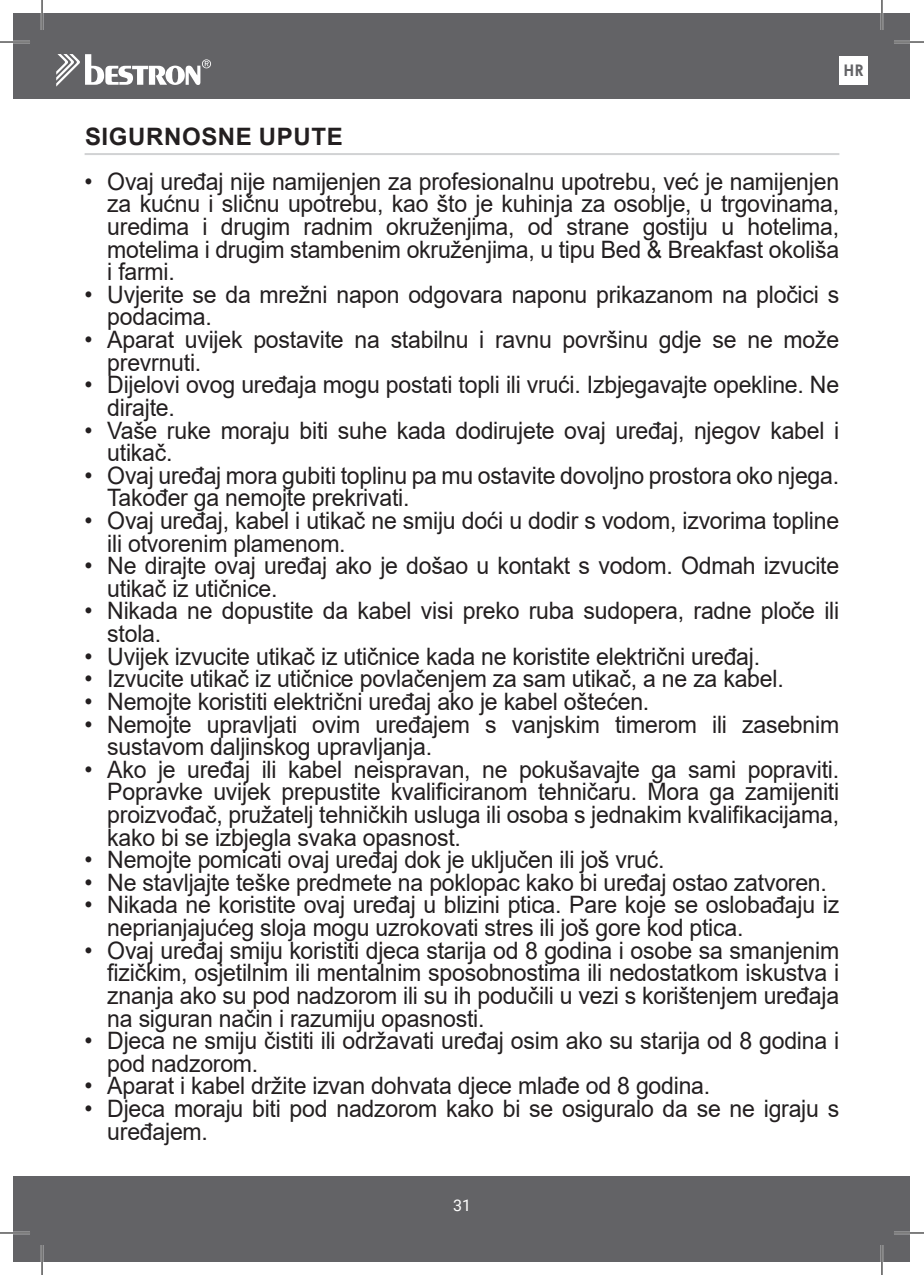
<style>
.page{position:relative;width:924px;height:1275px;background:#fff}
.page>*{position:absolute;margin:0;border:0;box-sizing:border-box;transform-origin:0 0}
.t1{font:24px/22.6px "Arial";letter-spacing:-.01em;color:#231f20;scale:.96 1}
.t2{font:700 24px "Arial";letter-spacing:.025em;color:#231f20}
.t3{font:700 16px "Century Gothic";color:#636366}
.t4{font:16px "Roboto";color:#fff}
</style>
<div class="page">
<div style="left:14px;top:14px;width:895px;height:85px;background:#636366"></div>
<div style="left:14px;top:1176px;width:895px;height:85px;background:#636366"></div>
<svg style="left:56px;top:54px;width:155px;height:33px"></svg>
<div style="left:839px;top:56px;width:28px;height:29px;background:#fff"></div>
<hr style="left:85px;top:153px;width:754px;height:2px;background:#d1d2d4">
<hr style="left:0;top:41px;width:30px;height:2px;background:#fff">
<hr style="left:893px;top:41px;width:30px;height:2px;background:#fff">
<hr style="left:0;top:1231px;width:30px;height:3px;background:#fff">
<hr style="left:893px;top:1231px;width:30px;height:3px;background:#fff">
<hr style="left:41px;top:0;width:2px;height:30px;background:#fff">
<hr style="left:41px;top:1245px;width:2px;height:30px;background:#fff">
<hr style="left:880px;top:0;width:2px;height:30px;background:#fff">
<hr style="left:880px;top:1245px;width:2px;height:30px;background:#fff">
<hr style="left:0;top:42px;width:30px;height:1px;background:#000">
<hr style="left:893px;top:42px;width:30px;height:1px;background:#000">
<hr style="left:0;top:1232px;width:30px;height:1px;background:#000">
<hr style="left:893px;top:1232px;width:30px;height:1px;background:#000">
<hr style="left:42px;top:0;width:1px;height:30px;background:#000">
<hr style="left:42px;top:1245px;width:1px;height:30px;background:#000">
<hr style="left:881px;top:0;width:1px;height:30px;background:#000">
<hr style="left:881px;top:1245px;width:1px;height:30px;background:#000">
<p class="t3" style="left:843px;top:58px;width:22px">HR</p>
<p class="t2" style="left:85px;top:119px;width:259px">SIGURNOSNE UPUTE</p>
<p class="t1" style="left:107px;top:170px;width:763px;text-align:justify;text-indent:-23px">• Ovaj uređaj nije namijenjen za profesionalnu upotrebu, već je namijenjen za kućnu i sličnu upotrebu, kao što je kuhinja za osoblje, u trgovinama, uredima i drugim radnim okruženjima, od strane gostiju u hotelima, motelima i drugim stambenim okruženjima, u tipu Bed &amp; Breakfast okoliša i farmi.</p>
<p class="t1" style="left:107px;top:283px;width:763px;text-indent:-23px">• Uvjerite se da mrežni napon odgovara naponu prikazanom na pločici s podacima.</p>
<p class="t1" style="left:107px;top:328px;width:763px;text-indent:-23px">• Aparat uvijek postavite na stabilnu i ravnu površinu gdje se ne može prevrnuti.</p>
<p class="t1" style="left:107px;top:373px;width:763px;text-indent:-23px">• Dijelovi ovog uređaja mogu postati topli ili vrući. Izbjegavajte opekline. Ne dirajte.</p>
<p class="t1" style="left:107px;top:419px;width:763px;text-indent:-23px">• Vaše ruke moraju biti suhe kada dodirujete ovaj uređaj, njegov kabel i utikač.</p>
<p class="t1" style="left:107px;top:464px;width:763px;text-indent:-23px">• Ovaj uređaj mora gubiti toplinu pa mu ostavite dovoljno prostora oko njega.<br>Također ga nemojte prekrivati.</p>
<p class="t1" style="left:107px;top:509px;width:763px;text-indent:-23px">• Ovaj uređaj, kabel i utikač ne smiju doći u dodir s vodom, izvorima topline ili otvorenim plamenom.</p>
<p class="t1" style="left:107px;top:554px;width:763px;text-indent:-23px">• Ne dirajte ovaj uređaj ako je došao u kontakt s vodom. Odmah izvucite utikač iz utičnice.</p>
<p class="t1" style="left:107px;top:599px;width:763px;text-indent:-23px">• Nikada ne dopustite da kabel visi preko ruba sudopera, radne ploče ili stola.</p>
<p class="t1" style="left:85px;top:645px;width:705px">• Uvijek izvucite utikač iz utičnice kada ne koristite električni uređaj.</p>
<p class="t1" style="left:85px;top:667px;width:729px">• Izvucite utikač iz utičnice povlačenjem za sam utikač, a ne za kabel.</p>
<p class="t1" style="left:85px;top:690px;width:589px">• Nemojte koristiti električni uređaj ako je kabel oštećen.</p>
<p class="t1" style="left:107px;top:712px;width:763px;text-indent:-23px">• Nemojte upravljati ovim uređajem s vanjskim timerom ili zasebnim sustavom daljinskog upravljanja.</p>
<p class="t1" style="left:107px;top:758px;width:763px;text-align:justify;text-indent:-23px">• Ako je uređaj ili kabel neispravan, ne pokušavajte ga sami popraviti.<br>Popravke uvijek prepustite kvalificiranom tehničaru. Mora ga zamijeniti proizvođač, pružatelj tehničkih usluga ili osoba s jednakim kvalifikacijama, kako bi se izbjegla svaka opasnost.</p>
<p class="t1" style="left:85px;top:848px;width:605px">• Nemojte pomicati ovaj uređaj dok je uključen ili još vruć.</p>
<p class="t1" style="left:85px;top:871px;width:774px">• Ne stavljajte teške predmete na poklopac kako bi uređaj ostao zatvoren.</p>
<p class="t1" style="left:107px;top:893px;width:763px;text-indent:-23px">• Nikada ne koristite ovaj uređaj u blizini ptica. Pare koje se oslobađaju iz neprianjajućeg sloja mogu uzrokovati stres ili još gore kod ptica.</p>
<p class="t1" style="left:107px;top:939px;width:763px;text-align:justify;text-indent:-23px">• Ovaj uređaj smiju koristiti djeca starija od 8 godina i osobe sa smanjenim fizičkim, osjetilnim ili mentalnim sposobnostima ili nedostatkom iskustva i znanja ako su pod nadzorom ili su ih podučili u vezi s korištenjem uređaja na siguran način i razumiju opasnosti.</p>
<p class="t1" style="left:107px;top:1029px;width:763px;text-indent:-23px">• Djeca ne smiju čistiti ili održavati uređaj osim ako su starija od 8 godina i pod nadzorom.</p>
<p class="t1" style="left:85px;top:1074px;width:653px">• Aparat i kabel držite izvan dohvata djece mlađe od 8 godina.</p>
<p class="t1" style="left:107px;top:1097px;width:763px;text-indent:-23px">• Djeca moraju biti pod nadzorom kako bi se osiguralo da se ne igraju s uređajem.</p>
<p class="t4" style="left:453px;top:1193px;width:19px">31</p>
</div>
